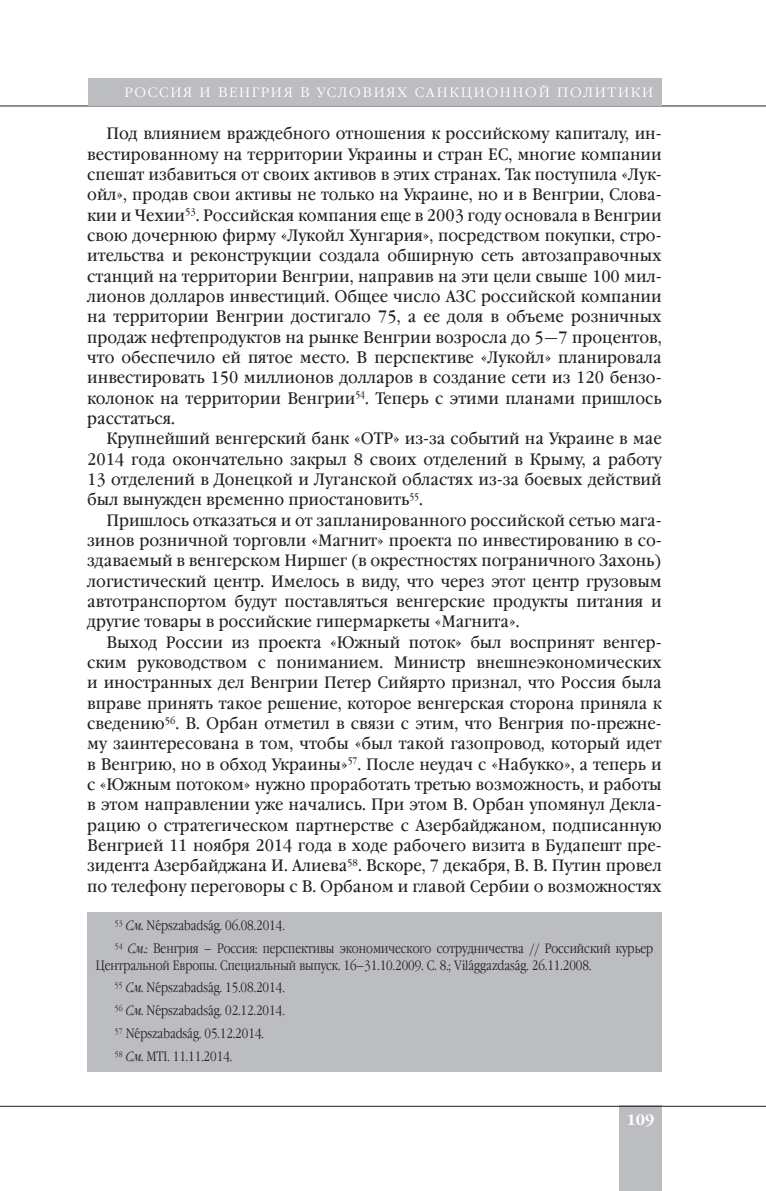
<style>
.page{position:relative;width:766px;height:1191px;background:#fff}
.page>*{position:absolute;margin:0;border:0;box-sizing:border-box;transform-origin:0 0}
.t1{font:16.5px "Garamond Book Narrow C";color:#231f20;scale:1.1 1}
.t2{font:700 15px "Garamond C";color:#fff}
.t3{font:300 13.5px/23px "Garamond Narrow C";color:#231f20}
.t4{font:300 13.5px "Garamond Narrow C";letter-spacing:.1em;color:#fff;scale:1.25 1}
.s1{font-style:italic}
.s2{font-family:"Phonetic Newton";font-weight:400}
</style>
<div class="page">
<div style="left:619px;top:1106px;width:42px;height:85px;background:#bcbdc0"></div>
<hr style="left:0;top:1106px;width:765px;height:1px;background:#231f20">
<hr style="left:0;top:106px;width:765px;height:1px;background:#231f20">
<div style="left:89px;top:78px;width:572px;height:28px;background:#bcbdc0"></div>
<div style="left:87px;top:912px;width:574px;height:159px;background:#bcbdc0"></div>
<p class="t4" style="left:124px;top:87px;width:424px">РОССИЯ И ВЕНГРИЯ В УСЛОВИЯХ САНКЦИОННОЙ ПОЛИТИКИ</p>
<p class="t1" style="left:106px;top:127px;width:506px">Под влиянием враждебного отношения к российскому капиталу, ин-</p>
<p class="t1" style="left:87px;top:147px;width:523px">вестированному на территории Украины и стран ЕС, многие компании</p>
<p class="t1" style="left:87px;top:168px;width:523px">спешат избавиться от своих активов в этих странах. Так поступила «Лук-</p>
<p class="t1" style="left:87px;top:188px;width:523px">ойл», продав свои активы не только на Украине, но и в Венгрии, Слова-</p>
<p class="t1" style="left:87px;top:208px;width:523px">кии и Чехии<sup>53</sup>. Российская компания еще в 2003 году основала в Венгрии</p>
<p class="t1" style="left:87px;top:229px;width:523px">свою дочернюю фирму «Лукойл Хунгария», посредством покупки, стро-</p>
<p class="t1" style="left:87px;top:249px;width:523px">ительства и реконструкции создала обширную сеть автозаправочных</p>
<p class="t1" style="left:87px;top:269px;width:523px">станций на территории Венгрии, направив на эти цели свыше 100 мил-</p>
<p class="t1" style="left:87px;top:290px;width:523px">лионов долларов инвестиций. Общее число АЗС российской компании</p>
<p class="t1" style="left:87px;top:310px;width:523px">на территории Венгрии достигало 75, а ее доля в объеме розничных</p>
<p class="t1" style="left:87px;top:330px;width:523px">продаж нефтепродуктов на рынке Венгрии возросла до 5—7 процентов,</p>
<p class="t1" style="left:87px;top:351px;width:523px">что обеспечило ей пятое место. В перспективе «Лукойл» планировала</p>
<p class="t1" style="left:87px;top:371px;width:523px">инвестировать 150 миллионов долларов в создание сети из 120 бензо-</p>
<p class="t1" style="left:87px;top:391px;width:523px">колонок на территории Венгрии<sup>54</sup>. Теперь с этими планами пришлось</p>
<p class="t1" style="left:87px;top:412px;width:81px">расстаться.</p>
<p class="t1" style="left:106px;top:432px;width:506px">Крупнейший венгерский банк «OTP» из-за событий на Украине в мае</p>
<p class="t1" style="left:87px;top:452px;width:523px">2014 года окончательно закрыл 8 своих отделений в Крыму, а работу</p>
<p class="t1" style="left:87px;top:473px;width:523px">13 отделений в Донецкой и Луганской областях из-за боевых действий</p>
<p class="t1" style="left:87px;top:493px;width:306px">был вынужден временно приостановить<sup>55</sup>.</p>
<p class="t1" style="left:106px;top:513px;width:506px">Пришлось отказаться и от запланированного российской сетью мага-</p>
<p class="t1" style="left:87px;top:534px;width:523px">зинов розничной торговли «Магнит» проекта по инвестированию в со-</p>
<p class="t1" style="left:87px;top:554px;width:523px">здаваемый в венгерском Ниршег (в окрестностях пограничного Захонь)</p>
<p class="t1" style="left:87px;top:574px;width:523px">логистический центр. Имелось в виду, что через этот центр грузовым</p>
<p class="t1" style="left:87px;top:595px;width:523px">автотранспортом будут поставляться венгерские продукты питания и</p>
<p class="t1" style="left:87px;top:615px;width:394px">другие товары в российские гипермаркеты «Магнита».</p>
<p class="t1" style="left:106px;top:635px;width:506px">Выход России из проекта «Южный поток» был воспринят венгер-</p>
<p class="t1" style="left:87px;top:656px;width:523px">ским руководством с пониманием. Министр внешнеэкономических</p>
<p class="t1" style="left:87px;top:676px;width:523px">и ино странных дел Венгрии Петер Сийярто признал, что Россия была</p>
<p class="t1" style="left:87px;top:696px;width:523px">вправе принять такое решение, которое венгерская сторона приняла к</p>
<p class="t1" style="left:87px;top:717px;width:523px">сведению<sup>56</sup>. В. Орбан отметил в связи с этим, что Венгрия по-прежне-</p>
<p class="t1" style="left:87px;top:737px;width:523px">му заинтересована в том, чтобы «был такой газопровод, который идет</p>
<p class="t1" style="left:87px;top:757px;width:523px">в Венгрию, но в обход Украины»<sup>57</sup>. После неудач с «Набукко», а теперь и</p>
<p class="t1" style="left:87px;top:777px;width:523px">с «Южным потоком» нужно проработать третью возможность, и работы</p>
<p class="t1" style="left:87px;top:798px;width:523px">в этом направлении уже начались. При этом В. Орбан упомянул Декла-</p>
<p class="t1" style="left:87px;top:818px;width:523px">рацию о стратегическом партнерстве с Азербайджаном, подписанную</p>
<p class="t1" style="left:87px;top:838px;width:523px">Венгрией 11 ноября 2014 года в ходе рабочего визита в Будапешт пре-</p>
<p class="t1" style="left:87px;top:859px;width:523px">зидента Азербайджана И. Алиева<sup>58</sup>. Вскоре, 7 декабря, В. В. Путин провел</p>
<p class="t1" style="left:87px;top:879px;width:523px">по телефону переговоры с В. Орбаном и главой Сербии о возможностях</p>
<p class="t3" style="left:115px;top:915px;width:539px"><sup>53</sup> <span class="s1">См.</span> Ne<span class="s2">´</span>pszabadsa<span class="s2">´</span>g. 06.08.2014.<br><sup>54</sup> <span class="s1">См.</span>: Венгрия – Россия: перспективы экономического сотрудничества // Российский курьер</p>
<p class="t3" style="left:115px;top:954px;width:478px;text-indent:-19px">Центральной Европы. Специальный выпуск. 16–31.10.2009. С. 8.; Vila<span class="s2">´</span>ggazdasa<span class="s2">´</span>g. 26.11.2008.<br><sup>55</sup> <span class="s1">См.</span> Ne<span class="s2">´</span>pszabadsa<span class="s2">´</span>g. 15.08.2014.<br><sup>56</sup> <span class="s1">См.</span> Ne<span class="s2">´</span>pszabadsa<span class="s2">´</span>g. 02.12.2014.<br><sup>57</sup> Ne<span class="s2">´</span>pszabadsa<span class="s2">´</span>g. 05.12.2014.<br><sup>58</sup> <span class="s1">См.</span> MTI. 11.11.2014.</p>
<p class="t2" style="left:626px;top:1113px;width:29px">109</p>
</div>
